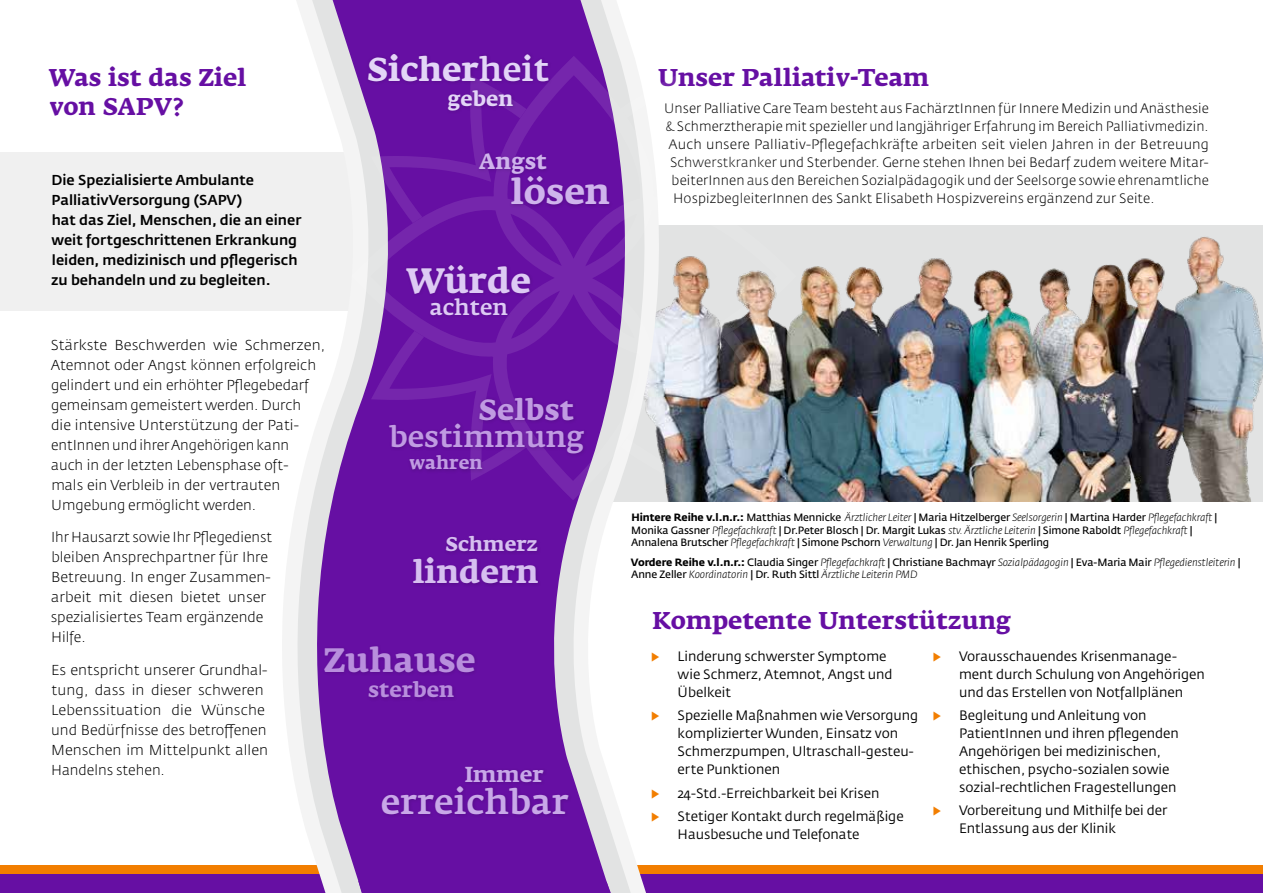
<style>
.page{position:relative;width:1263px;height:893px;background:#fff}
.page>*{position:absolute;margin:0;border:0;box-sizing:border-box;transform-origin:0 0}
.t1{font:700 34.95px "Fedra Serif A";color:#ddcaf4}
.t2{font:700 34.95px "Fedra Serif A";color:#cfb4ec}
.t3{font:500 34.35px "Fedra Serif A";color:#c8a8e8}
.t4{font:700 33.45px "Fedra Serif A";color:#b88edd}
.t5{font:700 33px "Fedra Serif A";color:#e3d5f7}
.t6{font:700 31.65px "Fedra Serif A";color:#d6bff0}
.t7{font:500 29.1px "Fedra Serif A";color:#c09be2}
.t8{font:700 29.1px "Fedra Serif A";color:#c09be2}
.t9{font:700 24px/28.8px "Fedra Serif A";color:#660fa3}
.t10{font:700 21.9px "Fedra Serif A";color:#cfb4ec}
.t11{font:500 21.75px "Fedra Serif A";color:#ddcaf4}
.t12{font:700 21.45px "Fedra Serif A";color:#c8a8e8}
.t13{font:700 21px "Fedra Serif A";color:#b88edd}
.t14{font:700 20.55px "Fedra Serif A";color:#e3d5f7}
.t15{font:700 19.8px "Fedra Serif A";color:#d6bff0}
.t16{font:700 18.15px "Fedra Serif A";color:#c09be2}
.t17{font:300 14.25px/20px "Fedra Sans Std";color:#000}
.t18{font:500 14.25px/20px "Fedra Sans Std";color:#000}
.t19{font:13.5px/18px "Fedra Sans Std";color:#000}
.t20{font:300 13.5px "Fedra Sans Std";letter-spacing:.01em;color:#000}
.t21{font:13.5px "Fedra Sans Std";color:#f27e00}
.t22{font:10.5px/12.6px "Fedra Sans Std";letter-spacing:-.01em;color:#000}
.t23{font:italic 300 10.5px/12.6px "Fedra Sans Std";letter-spacing:-.01em;color:#000}
.s1{font-weight:500}
.s2{font-weight:700}
.s3{font-weight:300;font-style:italic}
.s4{font-weight:700;font-style:normal}
.s5{font-weight:400;font-style:normal}
</style>
<div class="page">
<img style="left:681px;top:225px;width:582px;height:277px">
<div style="left:0;top:866px;width:1263px;height:9px;background:#f27e00"></div>
<div style="left:0;top:875px;width:1263px;height:18px;background:#660fa3"></div>
<div style="left:0;top:153px;width:369px;height:158px;background:#f0f0f0"></div>
<svg style="left:282px;top:0;width:378px;height:893px"></svg>
<div style="left:380px;top:764px;width:192px;height:54px;background:#000;opacity:.15"></div>
<svg style="left:351px;top:56px;width:445px;height:444px"></svg>
<div style="left:411px;top:534px;width:131px;height:54px;background:#000;opacity:.15"></div>
<div style="left:387px;top:396px;width:201px;height:78px;background:#000;opacity:.15"></div>
<div style="left:322px;top:644px;width:157px;height:58px;background:#000;opacity:.15"></div>
<div style="left:366px;top:51px;width:187px;height:63px;background:#000;opacity:.15"></div>
<div style="left:404px;top:262px;width:130px;height:57px;background:#000;opacity:.15"></div>
<div style="left:476px;top:150px;width:138px;height:59px;background:#000;opacity:.15"></div>
<svg style="left:358px;top:881px;width:253px;height:12px"></svg>
<h3 class="t9" style="left:49px;top:64px;width:199px">Was ist das Ziel von SAPV?</h3>
<p class="t18" style="left:51px;top:170px;width:252px">Die Spezialisierte Ambulante PalliativVersorgung (SAPV)<br>hat das Ziel, Menschen, die an einer weit fortgeschrittenen Erkrankung leiden, medizinisch und pflegerisch zu behandeln und zu begleiten.</p>
<h3 class="t5" style="left:367px;top:50px;width:184px">Sicher<span class="s1">heit</span></h3>
<h3 class="t14" style="left:448px;top:87px;width:67px">geben</h3>
<h3 class="t10" style="left:479px;top:149px;width:70px">Angst</h3>
<h1 class="t2" style="left:510px;top:172px;width:101px">lösen</h1>
<h1 class="t1" style="left:406px;top:260px;width:126px">Würde</h1>
<h3 class="t11" style="left:430px;top:295px;width:80px">achten</h3>
<p class="t17" style="left:51px;top:335px;width:276px">Stärkste Beschwerden wie Schmerzen, Atemnot oder Angst können erfolgreich gelindert und ein erhöhter Pflegebedarf gemeinsam gemeistert werden. Durch<br>die intensive Unterstützung der Pati&shy;entInnen und ihrer Angehörigen kann<br>auch in der letzten Lebensphase oft-<br>mals ein Verbleib in der vertrauten Umgebung ermöglicht werden.</p>
<p class="t17" style="left:51px;top:527px;width:223px">Ihr Hausarzt sowie Ihr Pflegedienst bleiben Ansprechpartner für Ihre<br>Betreuung. In enger Zusammen&shy;arbeit mit diesen bietet unser spezialisiertes Team ergänzende<br>Hilfe.</p>
<p class="t17" style="left:51px;top:660px;width:219px">Es entspricht unserer Grundhal&shy;tung, dass in dieser schweren<br>Lebenssituation die Wünsche und Bedürfnisse des betroffenen<br>Menschen im Mittelpunkt allen<br>Handelns stehen.</p>
<h3 class="t8" style="left:478px;top:393px;width:97px">Selbst</h3>
<h3 class="t7" style="left:389px;top:420px;width:197px">bestimmung</h3>
<p class="t16" style="left:409px;top:452px;width:75px">wahren</p>
<h3 class="t15" style="left:446px;top:533px;width:94px">Schmerz</h3>
<h3 class="t6" style="left:412px;top:553px;width:128px">lindern</h3>
<h3 class="t4" style="left:323px;top:641px;width:153px">Zuhause</h3>
<h3 class="t13" style="left:368px;top:678px;width:88px">sterben</h3>
<h3 class="t12" style="left:465px;top:762px;width:80px">Immer</h3>
<h2 class="t3" style="left:381px;top:782px;width:189px">erreichbar</h2>
<h3 class="t9" style="left:658px;top:64px;width:272px">Unser Palliativ-Team</h3>
<p class="t20" style="left:664px;top:100px;width:546px">Unser Palliative Care Team besteht aus FachärztInnen für Innere Medizin und Anästhesie</p>
<p class="t20" style="left:666px;top:118px;width:544px">&amp; Schmerztherapie mit spezieller und langjähriger Erfahrung im Bereich Palliativmedizin.</p>
<p class="t20" style="left:669px;top:136px;width:542px">Auch unsere Palliativ-Pflegefachkräfte arbeiten seit vielen Jahren in der Betreuung</p>
<p class="t20" style="left:670px;top:154px;width:540px">Schwerstkranker und Sterbender. Gerne stehen Ihnen bei Bedarf zudem weitere Mitar-</p>
<p class="t20" style="left:672px;top:172px;width:539px">beiterInnen aus den Bereichen Sozialpädagogik und der Seelsorge sowie ehrenamtliche</p>
<p class="t20" style="left:673px;top:190px;width:483px">HospizbegleiterInnen des Sankt Elisabeth Hospizvereins ergänzend zur Seite.</p>
<p class="t22" style="left:631px;top:511px;width:588px"><span class="s2">Hintere Reihe v.l.n.r.:</span> Matthias Mennicke <span class="s3">Ärztlicher Leiter</span> | Maria Hitzelberger <span class="s3">Seelsorgerin</span> | Martina Harder <span class="s3">Pflegefachkraft</span> |<br>Monika Gassner <span class="s3">Pflegefachkraft</span> | Dr.Peter Blosch | Dr. Margit Lukas <span class="s3">stv. Ärztliche Leiterin</span> | Simone Raboldt <span class="s3">Pflegefachkraft</span> |<br>Annalena Brutscher <span class="s3">Pflegefachkraft</span> | Simone Pschorn <span class="s3">Verwaltung</span> | Dr. Jan Henrik Sperling</p>
<p class="t23" style="left:631px;top:556px;width:611px"><span class="s4">Vordere Reihe v.l.n.r.:</span> <span class="s5">Claudia Singer</span> Pflegefachkraft <span class="s5">| Christiane Bachmayr</span> Sozialpädagogin <span class="s5">| Eva-Maria Mair</span> Pflegedienstleiterin <span class="s5">|<br>Anne Zeller</span> Koordinatorin <span class="s5">| Dr. Ruth Sittl</span> Ärztliche Leiterin PMD</p>
<h3 class="t9" style="left:652px;top:607px;width:360px">Kompetente Unterstützung</h3>
<p class="t21" style="left:651px;top:648px;width:10px">▶</p>
<p class="t19" style="left:678px;top:648px;width:216px">Linderung schwerster Symptome wie Schmerz, Atemnot, Angst und<br>Übelkeit</p>
<p class="t21" style="left:651px;top:707px;width:10px">▶</p>
<p class="t19" style="left:678px;top:707px;width:242px">Spezielle Maßnahmen wie Versorgung komplizierter Wunden, Einsatz von<br>Schmerzpumpen, Ultraschall-gesteu&shy;erte Punktionen</p>
<p class="t21" style="left:651px;top:784px;width:10px">▶</p>
<p class="t19" style="left:678px;top:784px;width:203px">24-Std.-Erreichbarkeit bei Krisen</p>
<p class="t21" style="left:651px;top:807px;width:10px">▶</p>
<p class="t19" style="left:678px;top:807px;width:228px">Stetiger Kontakt durch regelmäßige<br>Hausbesuche und Telefonate</p>
<p class="t21" style="left:932px;top:648px;width:10px">▶</p>
<p class="t19" style="left:959px;top:648px;width:247px">Vorausschauendes Krisenmanage&shy;ment durch Schulung von Angehörigen und das Erstellen von Notfallplänen</p>
<p class="t21" style="left:932px;top:707px;width:10px">▶</p>
<p class="t19" style="left:959px;top:707px;width:221px">Begleitung und Anleitung von PatientInnen und ihren pflegenden Angehörigen bei medizinischen, ethischen, psycho-sozialen sowie sozial-rechtlichen Fragestellungen</p>
<p class="t21" style="left:932px;top:802px;width:10px">▶</p>
<p class="t19" style="left:959px;top:802px;width:210px">Vorbereitung und Mithilfe bei der<br>Entlassung aus der Klinik</p>
</div>
